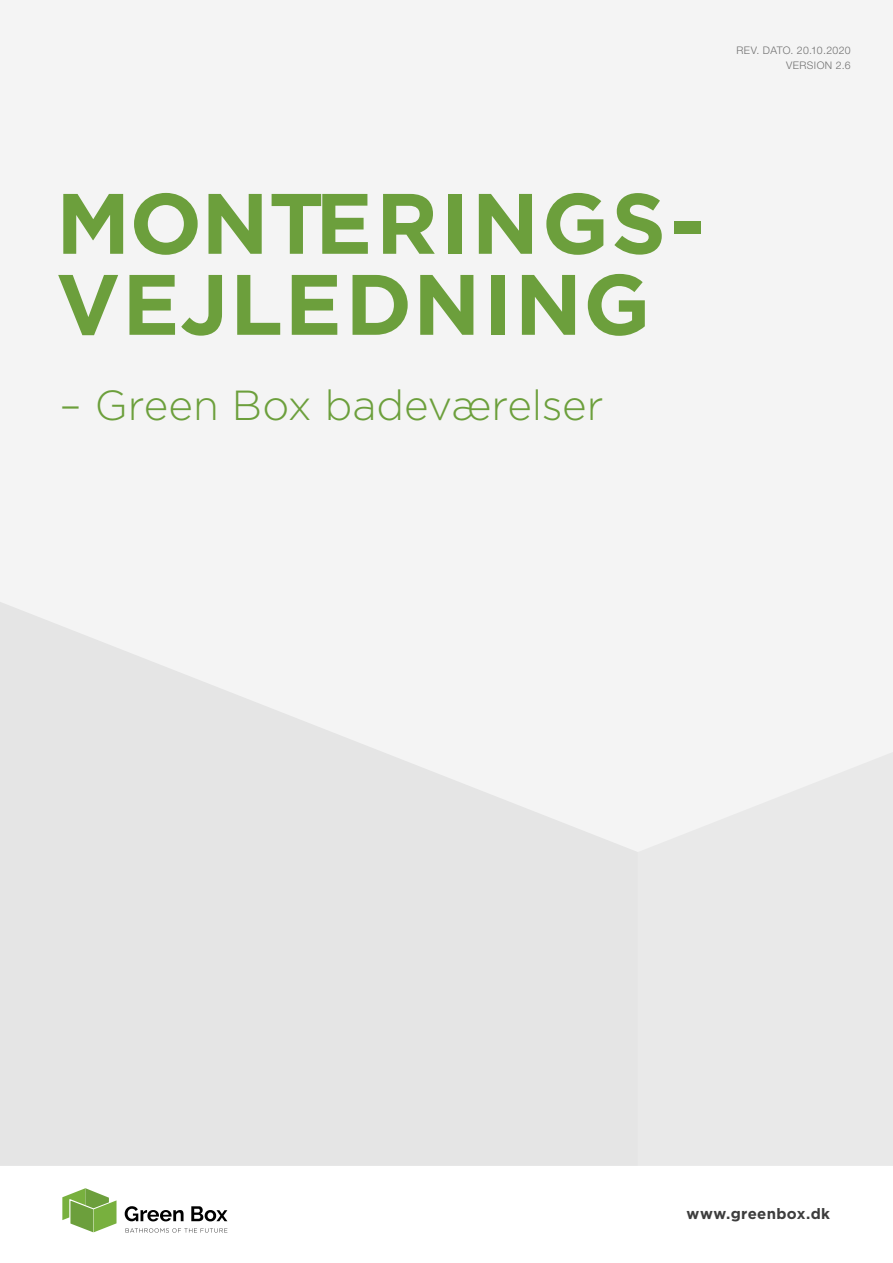
<style>
.page{position:relative;width:893px;height:1263px;background:#fff}
.page>*{position:absolute;margin:0;border:0;box-sizing:border-box;transform-origin:0 0}
.t1{font:700 85.5px "Gotham Pro";letter-spacing:.02em;color:#6c9f3c}
.t2{font:300 42px "Gotham Pro";color:#6c9f3c}
.t3{font:700 15px "Gotham Pro";letter-spacing:.025em;color:#3d3d3d}
.t4{font:300 10.5px "Helvetica Neue";letter-spacing:.035em;color:#707070}
</style>
<div class="page">
<svg style="left:62px;top:1188px;width:55px;height:44px"></svg>
<svg style="left:125px;top:1206px;width:59px;height:15px"></svg>
<svg style="left:191px;top:1206px;width:36px;height:15px"></svg>
<svg style="left:126px;top:1228px;width:101px;height:5px"></svg>
<div style="left:0;top:0;width:893px;height:1166px;background:#f4f4f4"></div>
<svg style="left:638px;top:753px;width:255px;height:412px;fill:#e9e9e9"></svg>
<svg style="left:0;top:602px;width:638px;height:564px;fill:#e5e5e5"></svg>
<p class="t4" style="left:736px;top:42px;width:116px">REV. DATO. 20.10.2020</p>
<p class="t4" style="left:786px;top:57px;width:66px">VERSION 2.6</p>
<p class="t1" style="left:56px;top:174px;width:650px">MONTERINGS-</p>
<p class="t1" style="left:56px;top:255px;width:596px">VEJLEDNING</p>
<p class="t2" style="left:60px;top:382px;width:546px">– Green Box badeværelser</p>
<p class="t3" style="left:687px;top:1205px;width:145px">www.greenbox.dk</p>
</div>
